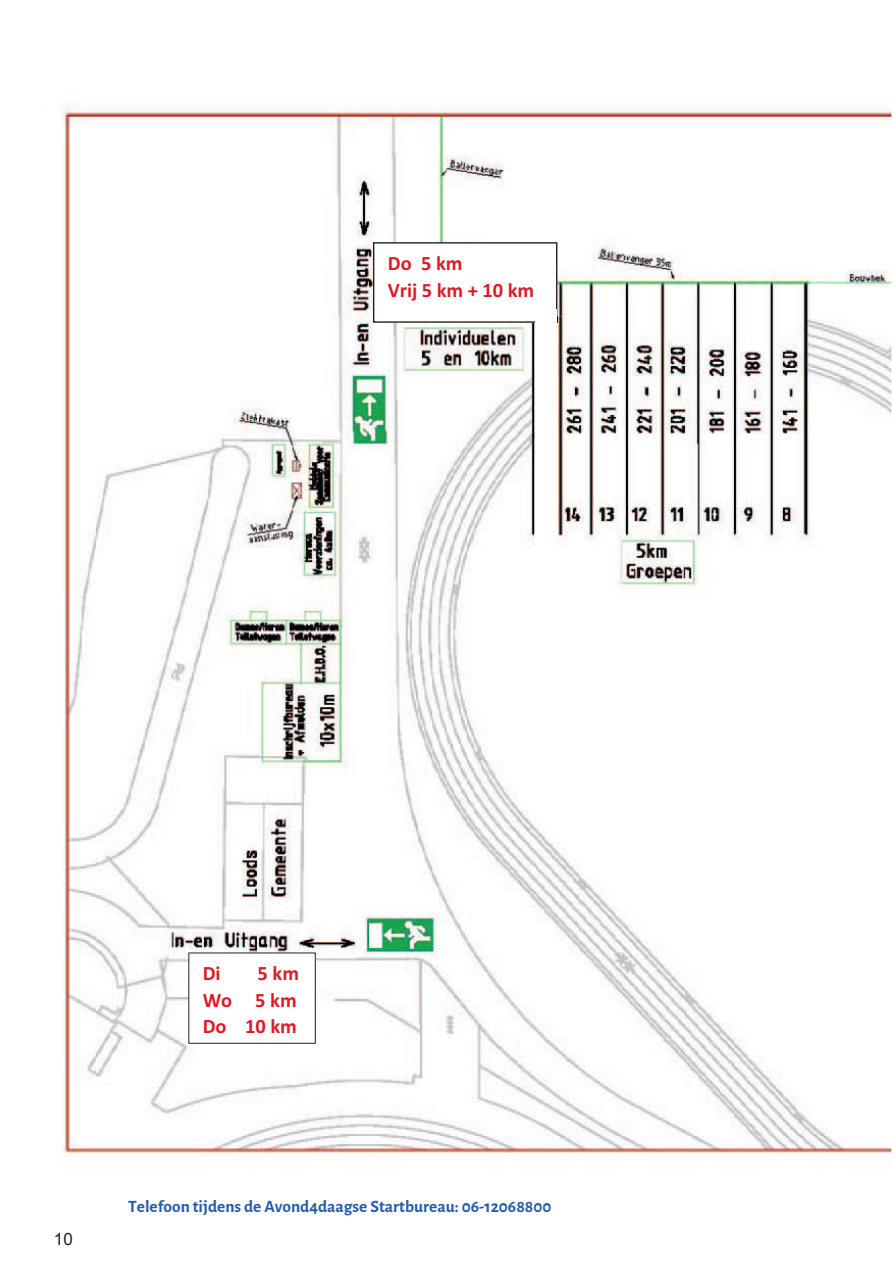
<style>
.page{position:relative;width:893px;height:1263px;background:#fff}
.page>*{position:absolute;margin:0;border:0;box-sizing:border-box;transform-origin:0 0}
.t1{font:700 20.4px/26.8px "Calibri";color:#df1925;text-align:justify}
.t2{font:700 17.4px "Alegreya Sans";color:#275caa}
.t3{font:16.95px "Arial";color:#231f20}
</style>
<div class="page">
<img style="left:62px;top:106px;width:829px;height:1047px">
<div style="left:189px;top:953px;width:126px;height:90px;background:#fff"></div>
<div style="left:188px;top:953px;width:128px;height:91px;border:1px solid #231f20"></div>
<div style="left:535px;top:309px;width:22px;height:241px;background:#fff"></div>
<img style="left:557px;top:317px;width:6px;height:226px">
<svg style="left:373px;top:242px;width:185px;height:81px"></svg>
<p class="t1" style="left:388px;top:249px;width:148px">Do 5 km<br>Vrij 5 km + 10 km</p>
<p class="t1" style="left:203px;top:959px;width:98px;text-indent:55px">5 km Wo 5 km Do 10 km</p>
<p class="t1" style="left:203px;top:959px;width:19px">Di</p>
<p class="t3" style="left:54px;top:1230px;width:20px">10</p>
<p class="t2" style="left:128px;top:1197px;width:425px">Telefoon tijdens de Avond4daagse Startbureau: 06-12068800</p>
</div>
